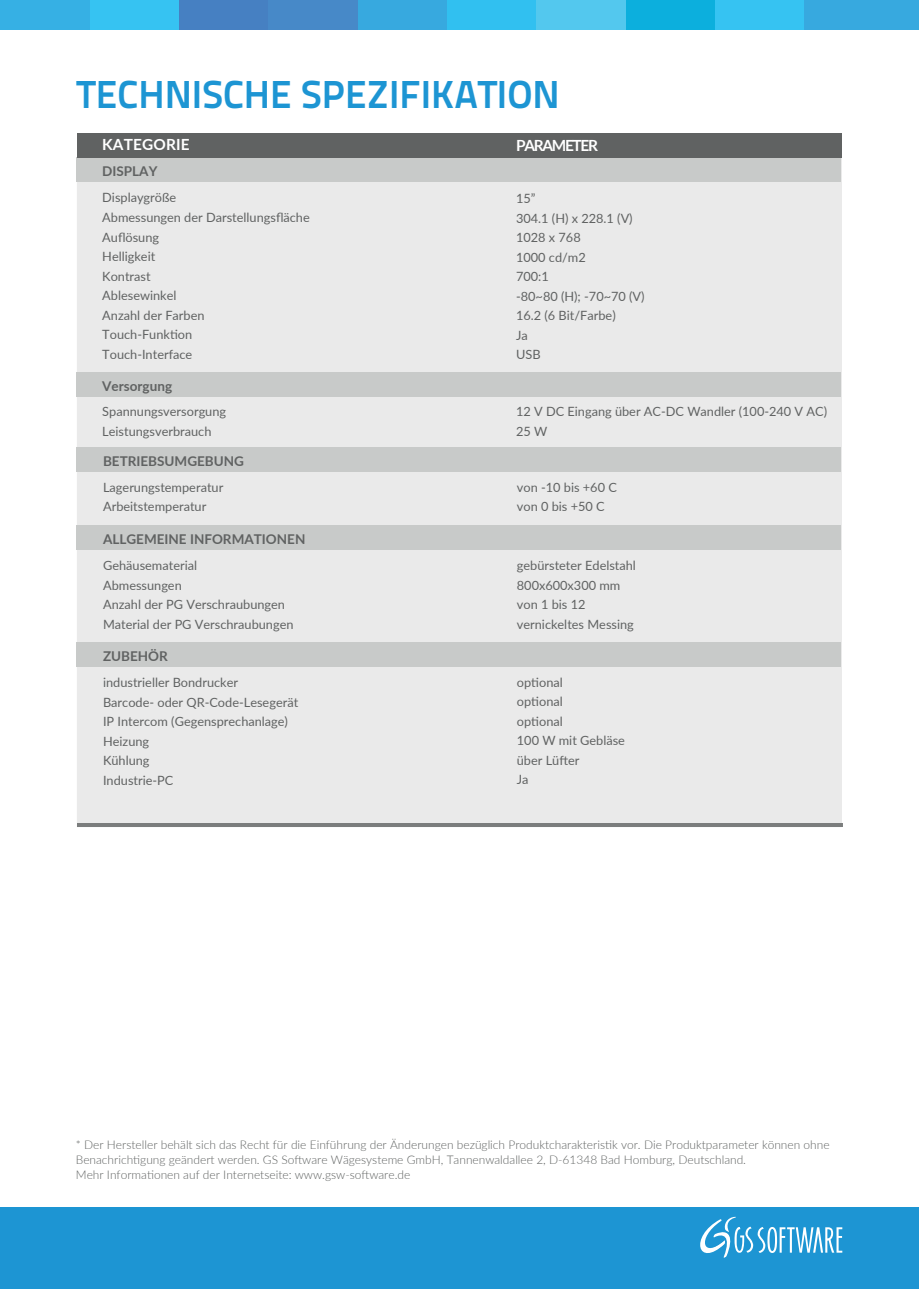
<style>
.page{position:relative;width:919px;height:1289px;background:#fff}
.page>*{position:absolute;margin:0;border:0;box-sizing:border-box;transform-origin:0 0}
.t1{font:700 39px "Titillium Text 22 L";color:#1d95d3}
.t2{font:700 15.45px "Lato";letter-spacing:.01em;color:#fff}
.t3{font:700 15.45px "Lato";letter-spacing:-.085em;color:#fff}
.t4{font:700 13.5px "Lato";color:#606262}
.t5{font:12.75px/19.5px "Lato";color:#606262}
.t6{font:300 12px/15px "Lato";color:#5f6261}
</style>
<div class="page">
<div style="left:77px;top:160px;width:764px;height:663px;background:#eaeaea"></div>
<div style="left:77px;top:157px;width:763px;height:25px;background:#c8cac9"></div>
<div style="left:77px;top:133px;width:764px;height:24px;background:#606262"></div>
<div style="left:0;top:1206px;width:918px;height:82px;background:#1d95d3"></div>
<svg style="left:700px;top:1216px;width:142px;height:42px"></svg>
<div style="left:803px;top:0;width:115px;height:30px;background:#37a9df"></div>
<div style="left:714px;top:0;width:89px;height:30px;background:#36c3f2"></div>
<div style="left:625px;top:0;width:89px;height:30px;background:#0cafdd"></div>
<div style="left:536px;top:0;width:89px;height:30px;background:#53c8ee"></div>
<div style="left:446px;top:0;width:90px;height:30px;background:#31c0f0"></div>
<div style="left:357px;top:0;width:89px;height:30px;background:#37a9df"></div>
<div style="left:268px;top:0;width:89px;height:30px;background:#4789c8"></div>
<div style="left:178px;top:0;width:90px;height:30px;background:#4680c2"></div>
<div style="left:89px;top:0;width:89px;height:30px;background:#36c3f2"></div>
<div style="left:0;top:0;width:89px;height:30px;background:#36b0e4"></div>
<hr style="left:77px;top:823px;width:765px;height:4px;background:#7b7d7d">
<div style="left:77px;top:372px;width:763px;height:24px;background:#c8cac9"></div>
<div style="left:77px;top:447px;width:763px;height:24px;background:#c8cac9"></div>
<div style="left:77px;top:525px;width:763px;height:24px;background:#c8cac9"></div>
<div style="left:77px;top:642px;width:763px;height:24px;background:#c8cac9"></div>
<h1 class="t1" style="left:77px;top:64px;width:484px">TECHNISCHE SPEZIFIKATION</h1>
<p class="t2" style="left:102px;top:133px;width:89px">KATEGORIE</p>
<p class="t3" style="left:516px;top:134px;width:83px">PARAMETER</p>
<p class="t4" style="left:102px;top:161px;width:57px">DISPLAY</p>
<p class="t5" style="left:102px;top:187px;width:209px">Displaygröße<br>Abmessungen der Darstellungsfläche<br>Auflösung<br>Helligkeit<br>Kontrast<br>Ablesewinkel<br>Anzahl der Farben<br>Touch-Funktion<br>Touch-Interface</p>
<p class="t5" style="left:516px;top:188px;width:130px">15”<br>304.1 (H) x 228.1 (V)<br>1028 x 768<br>1000 cd/m2<br>700:1<br>-80~80 (H); -70~70 (V)<br>16.2 (6 Bit/Farbe)<br>Ja<br>USB</p>
<p class="t4" style="left:102px;top:376px;width:71px">Versorgung</p>
<p class="t5" style="left:102px;top:401px;width:125px">Spannungsversorgung<br>Leistungsverbrauch</p>
<p class="t5" style="left:516px;top:401px;width:312px">12 V DC Eingang über AC-DC Wandler (100-240 V AC)<br>25 W</p>
<p class="t4" style="left:103px;top:451px;width:142px">BETRIEBSUMGEBUNG</p>
<p class="t5" style="left:103px;top:477px;width:122px">Lagerungstemperatur<br>Arbeitstemperatur</p>
<p class="t5" style="left:517px;top:477px;width:101px">von -10 bis +60 C von 0 bis +50 C</p>
<p class="t4" style="left:103px;top:529px;width:204px">ALLGEMEINE INFORMATIONEN</p>
<p class="t5" style="left:103px;top:555px;width:192px">Gehäusematerial<br>Abmessungen<br>Anzahl der PG Verschraubungen<br>Material der PG Verschraubungen</p>
<p class="t5" style="left:517px;top:555px;width:121px">gebürsteter Edelstahl<br>800x600x300 mm von 1 bis 12 vernickeltes Messing</p>
<p class="t4" style="left:103px;top:646px;width:66px">ZUBEHÖR</p>
<p class="t5" style="left:103px;top:672px;width:197px">industrieller Bondrucker<br>Barcode- oder QR-Code-Lesegerät<br>IP Intercom (Gegensprechanlage)<br>Heizung<br>Kühlung<br>Industrie-PC</p>
<p class="t5" style="left:517px;top:672px;width:110px">optional<br>optional<br>optional<br>100 W mit Gebläse über Lüfter<br>Ja</p>
<p class="t6" style="left:76px;top:1136px;width:755px">* Der Hersteller behält sich das Recht für die Einführung der Änderungen bezüglich Produktcharakteristik vor. Die Produktparameter können ohne<br>Benachrichtigung geändert werden. GS Software Wägesysteme GmbH, Tannenwaldallee 2, D-61348 Bad Homburg, Deutschland.<br>Mehr Informationen auf der Internetseite: www.gsw-software.de</p>
</div>
